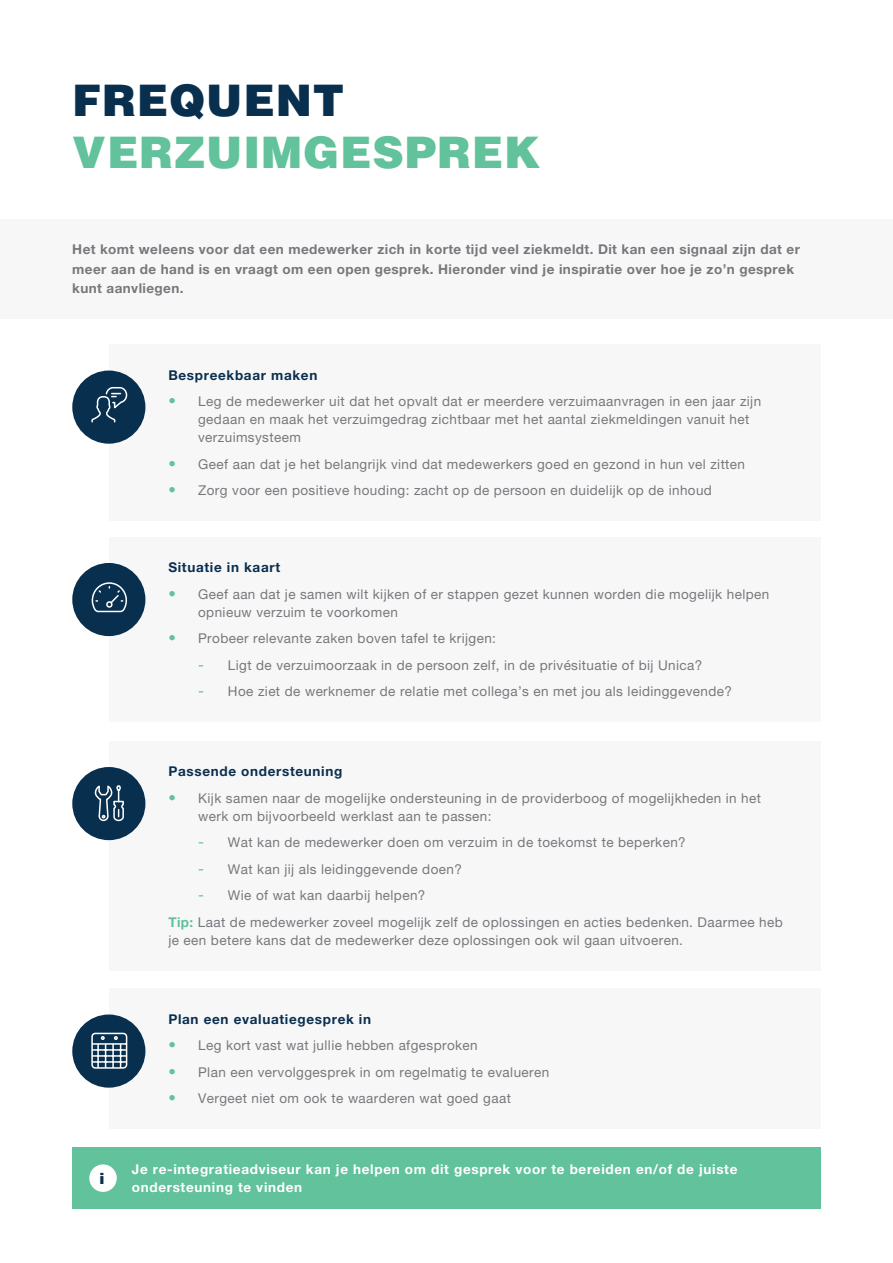
<style>
.page{position:relative;width:893px;height:1263px;background:#fff}
.page>*{position:absolute;margin:0;border:0;box-sizing:border-box;transform-origin:0 0}
.t1{font:900 43.5px "Helvetica LT Std";letter-spacing:.02em;color:#61c29c}
.t2{font:900 43.5px "Helvetica LT Std";letter-spacing:.02em;color:#092f4f}
.t3{font:900 15.15px "Helvetica LT Std";color:#092f4f}
.t4{font:13.5px/18px "Helvetica Neue LT Pro";letter-spacing:.03em;color:#76787b}
.t5{font:700 13.5px/19.5px "Helvetica Neue LT Pro";letter-spacing:.03em;color:#76787b}
.t6{font:700 13.5px/18px "Helvetica Neue LT Pro";letter-spacing:.05em;color:#fff}
.t7{font:700 13.5px "Helvetica Neue LT Pro";letter-spacing:.05em;color:#092f4f}
.s1{font-size:15px;color:#61c29c}
.s2{font-weight:700;color:#61c29c}
</style>
<div class="page">
<div style="left:0;top:219px;width:893px;height:100px;background:#f7f7f8"></div>
<div style="left:109px;top:344px;width:712px;height:177px;background:#f7f7f8"></div>
<div style="left:109px;top:537px;width:712px;height:184px;background:#f7f7f8"></div>
<div style="left:109px;top:988px;width:712px;height:140px;background:#f7f7f8"></div>
<div style="left:72px;top:1147px;width:749px;height:62px;background:#61c29c"></div>
<div style="left:109px;top:741px;width:712px;height:229px;background:#f7f7f8"></div>
<div style="left:72px;top:371px;width:73px;height:73px;background:#092f4f;border-radius:50%"></div>
<div style="left:72px;top:563px;width:73px;height:73px;background:#092f4f;border-radius:50%"></div>
<div style="left:72px;top:1014px;width:73px;height:74px;background:#092f4f;border-radius:50%"></div>
<div style="left:72px;top:767px;width:73px;height:73px;background:#092f4f;border-radius:50%"></div>
<svg style="left:91px;top:387px;width:37px;height:36px"></svg>
<svg style="left:91px;top:582px;width:36px;height:31px"></svg>
<svg style="left:94px;top:785px;width:30px;height:37px"></svg>
<svg style="left:91px;top:1032px;width:37px;height:37px"></svg>
<div style="left:89px;top:1164px;width:28px;height:28px;background:#fff;border-radius:50%"></div>
<h1 class="t2" style="left:72px;top:72px;width:273px">FREQUENT</h1>
<h1 class="t1" style="left:72px;top:124px;width:469px">VERZUIMGESPREK</h1>
<p class="t5" style="left:72px;top:239px;width:729px">Het komt weleens voor dat een medewerker zich in korte tijd veel ziekmeldt. Dit kan een signaal zijn dat er meer aan de hand is en vraagt om een open gesprek. Hieronder vind je inspiratie over hoe je zo’n gesprek kunt aanvliegen.</p>
<p class="t7" style="left:168px;top:366px;width:150px">Bespreekbaar maken</p>
<p class="t4" style="left:198px;top:392px;width:564px;text-indent:-30px"><span class="s1">•</span> Leg de medewerker uit dat het opvalt dat er meerdere verzuimaanvragen in een jaar zijn gedaan en maak het verzuimgedrag zichtbaar met het aantal ziekmeldingen vanuit het verzuimsysteem</p>
<p class="t4" style="left:168px;top:454px;width:578px"><span class="s1">•</span> Geef aan dat je het belangrijk vind dat medewerkers goed en gezond in hun vel zitten</p>
<p class="t4" style="left:168px;top:481px;width:545px"><span class="s1">•</span> Zorg voor een positieve houding: zacht op de persoon en duidelijk op de inhoud</p>
<p class="t7" style="left:168px;top:559px;width:113px">Situatie in kaart</p>
<p class="t4" style="left:198px;top:584px;width:573px;text-indent:-30px"><span class="s1">•</span> Geef aan dat je samen wilt kijken of er stappen gezet kunnen worden die mogelijk helpen opnieuw verzuim te voorkomen</p>
<p class="t4" style="left:168px;top:629px;width:329px"><span class="s1">•</span> Probeer relevante zaken boven tafel te krijgen:</p>
<p class="t4" style="left:198px;top:655px;width:506px"><span class="s1">-</span> Ligt de verzuimoorzaak in de persoon zelf, in de privésituatie of bij Unica?</p>
<p class="t4" style="left:198px;top:682px;width:535px"><span class="s1">-</span> Hoe ziet de werknemer de relatie met collega’s en met jou als leidinggevende?</p>
<p class="t7" style="left:168px;top:763px;width:175px">Passende ondersteuning</p>
<p class="t4" style="left:198px;top:788px;width:564px;text-indent:-30px"><span class="s1">•</span> Kijk samen naar de mogelijke ondersteuning in de providerboog of mogelijkheden in het werk om bijvoorbeeld werklast aan te passen:</p>
<p class="t4" style="left:198px;top:833px;width:489px"><span class="s1">-</span> Wat kan de medewerker doen om verzuim in de toekomst te beperken?</p>
<p class="t4" style="left:198px;top:859px;width:265px"><span class="s1">-</span> Wat kan jij als leidinggevende doen?</p>
<p class="t4" style="left:168px;top:882px;width:616px;line-height:26.5px;text-indent:30px"><span class="s1">-</span> Wie of wat kan daarbij helpen?<br><span class="s2">Tip:</span> Laat de medewerker zoveel mogelijk zelf de oplossingen en acties bedenken. Daarmee heb</p>
<p class="t4" style="left:168px;top:930px;width:516px">je een betere kans dat de medewerker deze oplossingen ook wil gaan uitvoeren.</p>
<p class="t3" style="left:100px;top:1168px;width:7px">i</p>
<p class="t7" style="left:168px;top:1010px;width:204px">Plan een evaluatiegesprek in</p>
<p class="t4" style="left:168px;top:1036px;width:311px"><span class="s1">•</span> Leg kort vast wat jullie hebben afgesproken</p>
<p class="t4" style="left:168px;top:1062px;width:382px"><span class="s1">•</span> Plan een vervolggesprek in om regelmatig te evalueren</p>
<p class="t4" style="left:168px;top:1089px;width:344px"><span class="s1">•</span> Vergeet niet om ook te waarderen wat goed gaat</p>
<p class="t6" style="left:132px;top:1160px;width:607px">Je re-integratieadviseur kan je helpen om dit gesprek voor te bereiden en/of de juiste ondersteuning te vinden</p>
</div>
